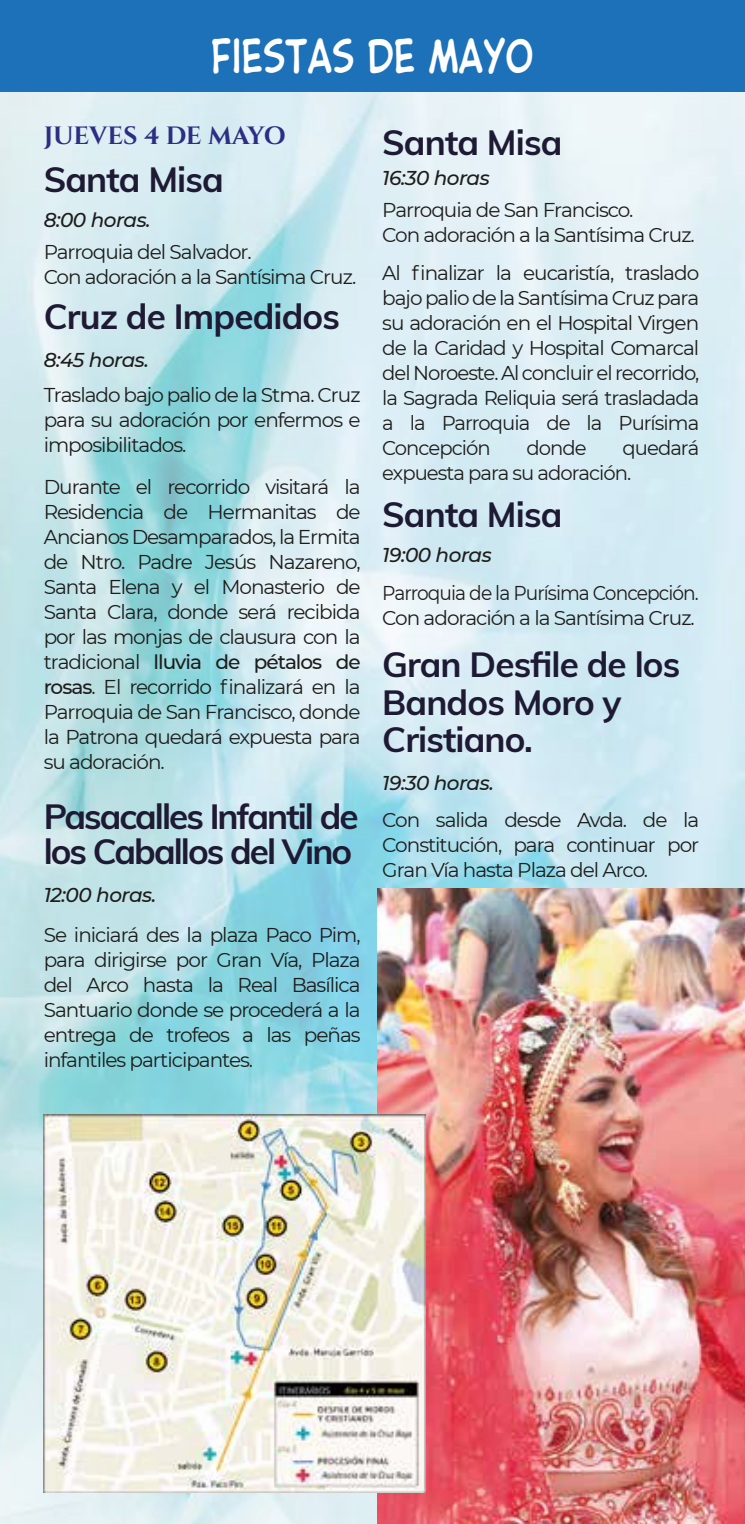
<style>
.page{position:relative;width:745px;height:1524px;background:#fff}
.page>*{position:absolute;margin:0;border:0;box-sizing:border-box;transform-origin:0 0}
.t1{font:41px "CC Samaritan Tall Lower";color:#fff}
.t2{font:700 35px/37.5px "Muli";letter-spacing:-.025em;color:#1e1a34}
.t3{font:700 35px/35px "Muli";letter-spacing:-.055em;color:#1e1a34}
.t4{font:700 25px "Cinzel";color:#2d2e83}
.t5{font:20px/25px "Montserrat";letter-spacing:-.05em;color:#1d1d1b;text-align:justify}
.t6{font:italic 500 20px "Montserrat";letter-spacing:-.025em;color:#1d1d1b}
.t7{font:20px/25px "Montserrat";letter-spacing:-.05em;color:#1d1d1b;scale:.93 1}
.s1{font-weight:500}
</style>
<div class="page">
<img style="left:0;top:92px;width:744px;height:1432px">
<div style="left:0;top:0;width:744px;height:92px;background:#1d71b8"></div>
<img style="left:377px;top:889px;width:367px;height:635px">
<img style="left:44px;top:1114px;width:381px;height:378px">
<h1 class="t1" style="left:211px;top:31px;width:323px">FIESTAS DE MAYO</h1>
<p class="t4" style="left:44px;top:120px;width:243px">JUEVES 4 DE MAYO</p>
<h2 class="t2" style="left:44px;top:158px;width:182px">Santa Misa</h2>
<p class="t6" style="left:44px;top:205px;width:108px">8:00 horas.</p>
<p class="t5" style="left:44px;top:239px;width:314px">Parroquia del Salvador.<br>Con adoración a la Santísima Cruz.</p>
<h2 class="t2" style="left:44px;top:296px;width:297px">Cruz de Impedidos</h2>
<p class="t6" style="left:44px;top:345px;width:107px">8:45 horas.</p>
<p class="t5" style="left:44px;top:381px;width:318px">Traslado bajo palio de la Stma. Cruz para su adoración por enfermos e imposibilitados.</p>
<p class="t5" style="left:44px;top:474px;width:318px">Durante el recorrido visitará la Residencia de Hermanitas de Ancianos Desamparados, la Ermita de Ntro. Padre Jesús Nazareno, Santa Elena y el Monasterio de Santa Clara, donde será recibida por las monjas de clausura con la tradicional <span class="s1">lluvia de pétalos de rosas</span>. El recorrido finalizará en la Parroquia de San Francisco, donde la Patrona quedará expuesta para su adoración.</p>
<h2 class="t3" style="left:44px;top:797px;width:316px">Pasacalles Infantil de los Caballos del Vino</h2>
<p class="t6" style="left:44px;top:880px;width:114px">12:00 horas.</p>
<p class="t5" style="left:44px;top:921px;width:318px">Se iniciará des la plaza Paco Pim, para dirigirse por Gran Vía, Plaza del Arco hasta la Real Basílica Santuario donde se procederá a la entrega de trofeos a las peñas infantiles participantes.</p>
<h2 class="t2" style="left:382px;top:122px;width:182px">Santa Misa</h2>
<p class="t6" style="left:382px;top:164px;width:109px">16:30 horas</p>
<p class="t5" style="left:382px;top:197px;width:314px">Parroquia de San Francisco.<br>Con adoración a la Santísima Cruz.</p>
<p class="t5" style="left:382px;top:259px;width:318px">Al finalizar la eucaristía, traslado bajo palio de la Santísima Cruz para su adoración en el Hospital Virgen de la Caridad y Hospital Comarcal del Noroeste. Al concluir el recorrido, la Sagrada Reliquia será trasladada a la Parroquia de la Purísima Concepción</p>
<p class="t5" style="left:382px;top:434px;width:318px;text-indent:240px">quedará expuesta para su adoración.</p>
<h2 class="t2" style="left:382px;top:494px;width:182px">Santa Misa</h2>
<p class="t6" style="left:382px;top:541px;width:111px">19:00 horas</p>
<p class="t7" style="left:382px;top:579px;width:341px">Parroquia de la Purísima Concepción.<br>Con adoración a la Santísima Cruz.</p>
<h2 class="t2" style="left:382px;top:644px;width:299px">Gran Desfile de los<br>Bandos Moro y<br>Cristiano.</h2>
<p class="t6" style="left:382px;top:769px;width:113px">19:30 horas.</p>
<p class="t5" style="left:382px;top:807px;width:318px">Con salida desde Avda. de la Constitución, para continuar por Gran Vía hasta Plaza del Arco.</p>
<p class="t5" style="left:526px;top:434px;width:62px">donde</p>
</div>
